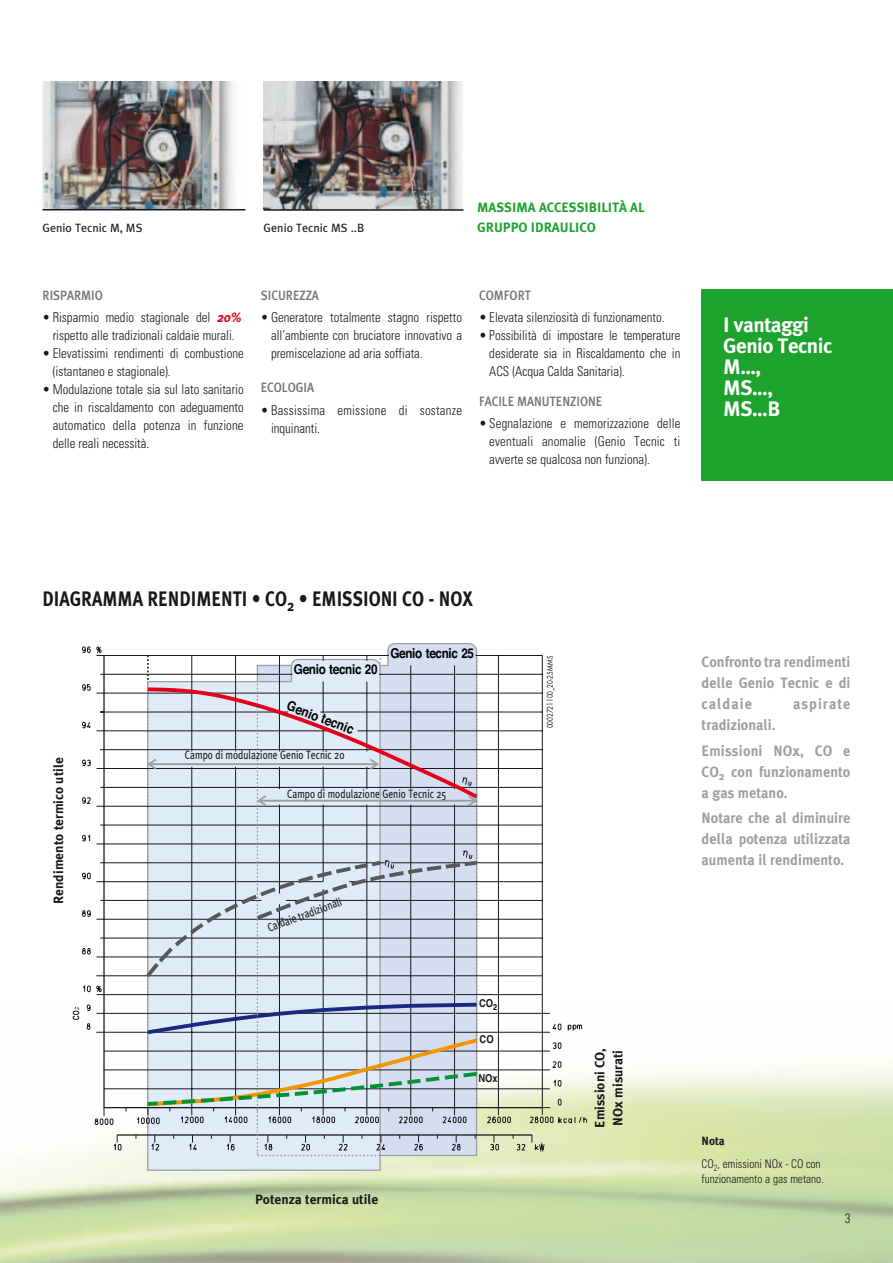
<style>
.page{position:relative;width:893px;height:1263px;background:#fff}
.page>*{position:absolute;margin:0;border:0;box-sizing:border-box;transform-origin:0 0}
.t1{font:700 21px "Meta Plus";color:#1a171c;scale:.85 1}
.t2{font:700 21px/21px "Meta Plus";letter-spacing:-.025em;color:#fff}
.t3{font:700 15px/21px "Meta Plus";color:#9d9ea0;text-align:justify;scale:.95 1}
.t4{font:700 15px "Meta Plus";letter-spacing:.07em;color:#9d9ea0;scale:.95 1}
.t5{font:300 condensed 13.5px/18px "Univers";color:#1a171c;text-align:justify;scale:.95 1}
.t6{font:700 13.5px/18px "Meta Plus";color:#1a171c}
.t7{font:500 13.5px "Meta Plus";color:#707173;scale:.9 1}
.t8{font:300 condensed 13.5px/18px "Univers";letter-spacing:.02em;color:#1a171c;scale:.95 1}
.t9{font:700 13.5px "Helvetica";letter-spacing:-.025em;color:#000;scale:.87 1}
.t10{font:700 13.5px "Meta Plus";color:#1ea22e}
.t11{font:12px "Meta Plus";color:#1a171c;scale:.8 1}
.t12{font:300 condensed 12px/15px "Univers";color:#1a171c;scale:.95 1}
.t13{font:12px "Meta Plus";color:#1a171c}
.t14{font:700 12px "Meta Plus";color:#1a171c;scale:.95 1}
.t15{font:700 10.8px "Helvetica";color:#1a171c;scale:.87 1}
.t16{font:7.65px "Futura";color:#1a171c;scale:.8 1}
.s1{font-family:"Meta Plus";font-weight:700;font-style:italic;font-stretch:normal;color:#e2001a}
</style>
<div class="page">
<div style="left:702px;top:289px;width:191px;height:191px;background:#1ea22e"></div>
<svg style="left:73px;top:1006px;width:7px;height:14px"></svg>
<svg style="left:147px;top:1156px;width:234px;height:15px"></svg>
<svg style="left:82px;top:646px;width:505px;height:507px"></svg>
<svg style="left:136px;top:645px;width:346px;height:511px"></svg>
<img style="left:43px;top:82px;width:192px;height:127px">
<img style="left:264px;top:82px;width:198px;height:127px">
<hr style="left:43px;top:209px;width:202px;height:1px;background:#1a171c">
<hr style="left:264px;top:209px;width:199px;height:2px;background:#1a171c">
<p class="t13" style="left:43px;top:221px;width:101px">Genio Tecnic M, MS</p>
<p class="t13" style="left:264px;top:221px;width:102px">Genio Tecnic MS ..B</p>
<p class="t10" style="left:477px;top:199px;width:21px">Massima</p>
<p class="t10" style="left:539px;top:199px;width:8px">accessibilit</p>
<p class="t10" style="left:619px;top:199px;width:20px">à al</p>
<p class="t10" style="left:477px;top:219px;width:35px">gruppo</p>
<p class="t10" style="left:531px;top:219px;width:46px">Idraulico</p>
<p class="t7" style="left:43px;top:287px;width:67px">RISPARMIO</p>
<p class="t5" style="left:43px;top:308px;width:213px;text-align:center">• Risparmio medio stagionale del <span class="s1">20% </span>rispetto alle tradizionali caldaie murali.</p>
<p class="t5" style="left:53px;top:344px;width:203px;text-indent:-10px">• Elevatissimi rendimenti di combustione (istantaneo e stagionale).</p>
<p class="t5" style="left:53px;top:380px;width:203px;text-indent:-10px">• Modulazione totale sia sul lato sanitario che in riscaldamento con adeguamento automatico della potenza in funzione delle reali necessità.</p>
<p class="t7" style="left:261px;top:287px;width:66px">SICUREZZA</p>
<p class="t5" style="left:271px;top:308px;width:203px;text-indent:-10px">• Generatore totalmente stagno rispetto all’ambiente con bruciatore innovativo a premiscelazione ad aria soffiata.</p>
<p class="t7" style="left:261px;top:380px;width:61px">ECOLOG IA</p>
<p class="t8" style="left:271px;top:401px;width:203px;text-indent:-10px">• Bassissima emissione di sostanze inquinanti.</p>
<p class="t7" style="left:479px;top:287px;width:57px">COMFORT</p>
<p class="t5" style="left:479px;top:308px;width:197px">• Elevata silenziosità di funzionamento.</p>
<p class="t5" style="left:489px;top:326px;width:203px;text-indent:-10px">• Possibilità di impostare le temperature desiderate sia in Riscaldamento che in ACS (Acqua Calda Sanitaria).</p>
<p class="t7" style="left:479px;top:394px;width:138px">FACILE MAN UTENZION E</p>
<p class="t5" style="left:489px;top:415px;width:203px;text-indent:-10px">• Segnalazione e memorizzazione delle eventuali anomalie (Genio Tecnic ti avverte se qualcosa non funziona).</p>
<h1 class="t2" style="left:723px;top:314px;width:111px">I vantaggi<br>Genio Tecnic<br>M...,<br>MS...,<br>MS...B</h1>
<h1 class="t1" style="left:43px;top:586px;width:508px">Diagramma rendimenti • CO<sub>2</sub> • Emissioni CO - NOx</h1>
<p class="t6" style="left:49px;top:904px;width:148px;rotate:-90deg">Rendimento termico utile</p>
<p class="t9" style="left:294px;top:660px;width:98px">Genio tecnic 20</p>
<p class="t9" style="left:291px;top:696px;width:83px;rotate:21deg">Genio tecnic</p>
<p class="t9" style="left:390px;top:644px;width:98px">Genio tecnic 25</p>
<p class="t11" style="left:185px;top:748px;width:201px">Campo di modulazione Genio Tecnic 20</p>
<p class="t11" style="left:287px;top:786px;width:201px">Campo di modulazione Genio Tecnic 25</p>
<p class="t11" style="left:266px;top:921px;width:99px;rotate:-20deg">Caldaie tradizionali</p>
<p class="t6" style="left:255px;top:1190px;width:125px">Potenza termica utile</p>
<p class="t15" style="left:479px;top:996px;width:22px">CO<sub>2</sub></p>
<p class="t15" style="left:480px;top:1032px;width:18px">CO</p>
<p class="t15" style="left:478px;top:1070px;width:24px">NOx</p>
<p class="t16" style="left:545px;top:728px;width:92px;rotate:-90deg">0002721100_20-25M-MS</p>
<p class="t6" style="left:591px;top:1127px;width:81px;rotate:-90deg">Emissioni CO,<br>NOx misurati</p>
<p class="t3" style="left:702px;top:652px;width:158px">Confronto tra rendimenti delle Genio Tecnic e di caldaie</p>
<p class="t4" style="left:793px;top:695px;width:62px">aspirate</p>
<p class="t3" style="left:702px;top:712px;width:158px;line-height:25.2px">tradizionali.<br>Emissioni NOx, CO e</p>
<p class="t3" style="left:702px;top:761px;width:158px">CO<sub>2</sub> con funzionamento a gas metano.</p>
<p class="t3" style="left:702px;top:807px;width:158px">Notare che al diminuire della potenza utilizzata aumenta il rendimento.</p>
<p class="t14" style="left:702px;top:1134px;width:26px">Nota</p>
<p class="t12" style="left:702px;top:1157px;width:130px">CO<sub>2</sub>, emissioni NOx - CO con funzionamento a gas metano.</p>
<p class="t5" style="left:845px;top:1209px;width:7px">3</p>
</div>
